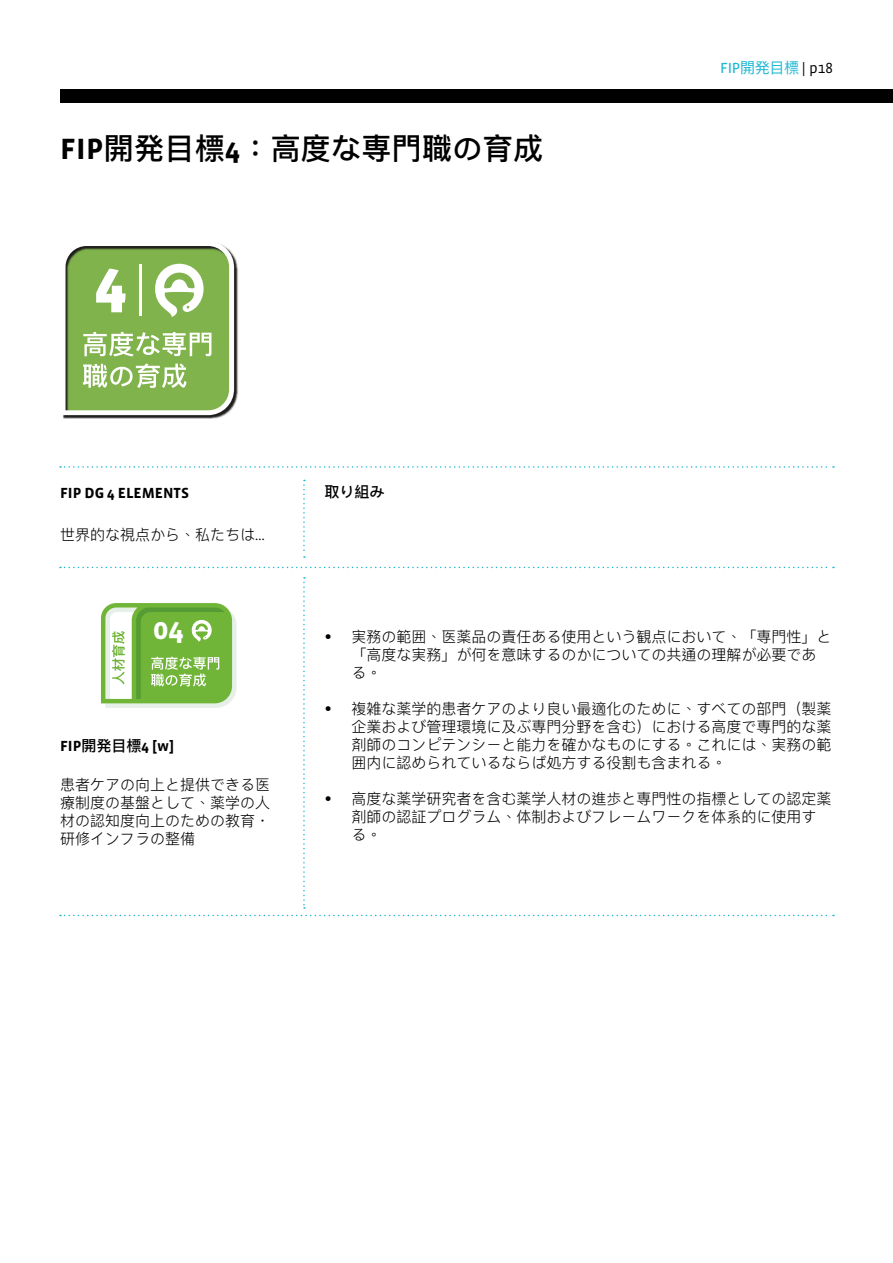
<style>
.page{position:relative;width:893px;height:1263px;background:#fff}
.page>*{position:absolute;margin:0;border:0;box-sizing:border-box;transform-origin:0 0}
.t1{font:700 30.75px "Vista Sans OTCE";color:#fff}
.t2{font:500 30px "Ping Fang HK";letter-spacing:.01em;color:#000}
.t3{font:300 15px/18px "Ping Fang HK";color:#000;text-align:justify}
.t4{font:700 15px "Vista Sans OTCE";color:#000}
.t5{font:15px "Ping Fang TC";color:#1fb8d4}
.t6{font:500 15px "Ping Fang HK";color:#000}
.s1{font-family:"Vista Sans OTCE";font-weight:700}
.s2{font-family:"Vista Sans OTCE";font-weight:400}
.s3{font-family:"Vista Sans OTCE"}
.s4{font-family:"Vista Sans OTCE";color:#000}
.s5{font-family:"Ping Fang HK";font-weight:500}
</style>
<div class="page">
<img style="left:63px;top:255px;width:175px;height:164px">
<svg style="left:63px;top:244px;width:171px;height:171px"></svg>
<svg style="left:60px;top:466px;width:774px;height:2px"></svg>
<svg style="left:60px;top:915px;width:774px;height:1px"></svg>
<svg style="left:60px;top:567px;width:774px;height:1px"></svg>
<svg style="left:303px;top:480px;width:2px;height:78px"></svg>
<svg style="left:303px;top:577px;width:2px;height:332px"></svg>
<div style="left:60px;top:89px;width:833px;height:14px;background:#000"></div>
<svg style="left:101px;top:603px;width:136px;height:105px"></svg>
<h2 class="t2" style="left:60px;top:129px;width:485px"><span class="s1">FIP</span>開発目標<span class="s1">4</span>：高度な専門職の育成</h2>
<p class="t4" style="left:60px;top:485px;width:131px">FIP DG 4 ELEMENTS</p>
<p class="t3" style="left:60px;top:526px;width:206px">世界的な視点から、私たちは<span class="s2">…</span></p>
<p class="t6" style="left:324px;top:482px;width:61px">取り組み</p>
<p class="t5" style="left:720px;top:58px;width:114px"><span class="s3">FIP</span>開発目標 <span class="s4">| p18</span></p>
<h1 class="t1" style="left:153px;top:611px;width:32px">04</h1>
<p class="t4" style="left:60px;top:737px;width:116px">FIP<span class="s5">開発目標</span>4 [w]</p>
<p class="t3" style="left:60px;top:775px;width:211px">患者ケアの向上と提供できる医療制度の基盤として、薬学の人材の認知度向上のための教育・研修インフラの整備</p>
<p class="t3" style="left:351px;top:627px;width:482px;text-align:left;text-indent:-27px">• 実務の範囲、医薬品の責任ある使用という観点において、「専門性」と「高度な実務」が何を意味するのかについての共通の理解が必要である。</p>
<p class="t3" style="left:351px;top:699px;width:482px;text-indent:-27px">• 複雑な薬学的患者ケアのより良い最適化のために、すべての部門（製薬企業および管理環境に及ぶ専門分野を含む）における高度で専門的な薬剤師のコンピテンシーと能力を確かなものにする。これには、実務の範囲内に認められているならば処方する役割も含まれる。</p>
<p class="t3" style="left:351px;top:789px;width:482px;text-align:left;text-indent:-27px">• 高度な薬学研究者を含む薬学人材の進歩と専門性の指標としての認定薬剤師の認証プログラム、体制およびフレームワークを体系的に使用する。</p>
</div>
